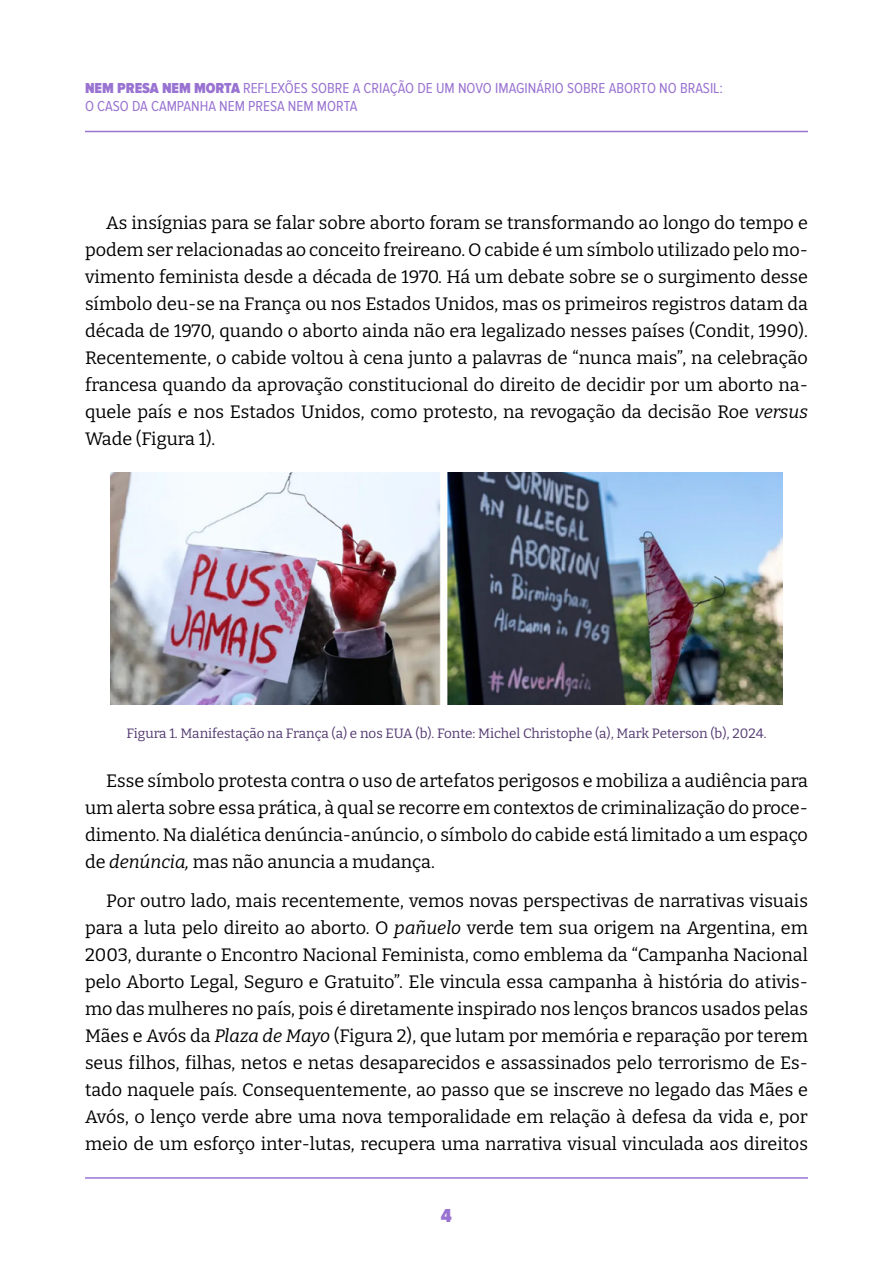
<style>
.page{position:relative;width:893px;height:1263px;background:#fff}
.page>*{position:absolute;margin:0;border:0;box-sizing:border-box;transform-origin:0 0}
.t1{font:900 19.5px "Proxima Nova Cond";color:#9973d1}
.t2{font:18px/27px "Bitter";color:#000;text-align:justify}
.t3{font:15px/18px "Proxima Nova Cond";color:#9973d1}
.t4{font:13.5px "Bitter";color:#523870}
.s1{font-weight:900}
.s2{font-style:italic}
</style>
<div class="page">
<hr style="left:85px;top:1177px;width:723px;height:2px;background:#9973d1">
<hr style="left:85px;top:131px;width:723px;height:1px;background:#9973d1">
<img style="left:111px;top:472px;width:671px;height:232px">
<p class="t3" style="left:85px;top:79px;width:639px"><span class="s1">NEM PRESA NEM MORTA</span> REFLEXÕES SOBRE A CRIAÇÃO DE UM NOVO IMAGINÁRIO SOBRE ABORTO NO BRASIL:<br>O CASO DA CAMPANHA NEM PRESA NEM MORTA</p>
<p class="t2" style="left:85px;top:209px;width:724px;text-indent:21px">As insígnias para se falar sobre aborto foram se transformando ao longo do tempo e podem ser relacionadas ao conceito freireano. O cabide é um símbolo utilizado pelo mo&shy;vimento feminista desde a década de 1970. Há um debate sobre se o surgimento desse símbolo deu-se na França ou nos Estados Unidos, mas os primeiros registros datam da década de 1970, quando o aborto ainda não era legalizado nesses países (Condit, 1990).<br>Recentemente, o cabide voltou à cena junto a palavras de “nunca mais”, na celebração francesa quando da aprovação constitucional do direito de decidir por um aborto na&shy;quele país e nos Estados Unidos, como protesto, na revogação da decisão Roe <span class="s2">versus </span>Wade (Figura 1).</p>
<p class="t4" style="left:126px;top:725px;width:641px">Figura 1. Manifestação na França (a) e nos EUA (b). Fonte: Michel Christophe (a), Mark Peterson (b), 2024.</p>
<p class="t2" style="left:85px;top:766px;width:724px;text-indent:21px">Esse símbolo protesta contra o uso de artefatos perigosos e mobiliza a audiência para um alerta sobre essa prática, à qual se recorre em contextos de criminalização do proce&shy;dimento. Na dialética denúncia-anúncio, o símbolo do cabide está limitado a um espaço de <span class="s2">denúncia,</span> mas não anuncia a mudança.</p>
<p class="t2" style="left:85px;top:887px;width:724px;text-indent:21px">Por outro lado, mais recentemente, vemos novas perspectivas de narrativas visuais para a luta pelo direito ao aborto. O <span class="s2">pañuelo</span> verde tem sua origem na Argentina, em 2003, durante o Encontro Nacional Feminista, como emblema da “Campanha Nacional pelo Aborto Legal, Seguro e Gratuito”. Ele vincula essa campanha à história do ativis&shy;mo das mulheres no país, pois é diretamente inspirado nos lenços brancos usados pelas Mães e Avós da <span class="s2">Plaza de Mayo</span> (Figura 2), que lutam por memória e reparação por terem seus filhos, filhas, netos e netas desaparecidos e assassinados pelo terrorismo de Es&shy;tado naquele país. Consequentemente, ao passo que se inscreve no legado das Mães e Avós, o lenço verde abre uma nova temporalidade em relação à defesa da vida e, por meio de um esforço inter-lutas, recupera uma narrativa visual vinculada aos direitos</p>
<p class="t1" style="left:441px;top:1204px;width:13px">4</p>
</div>
